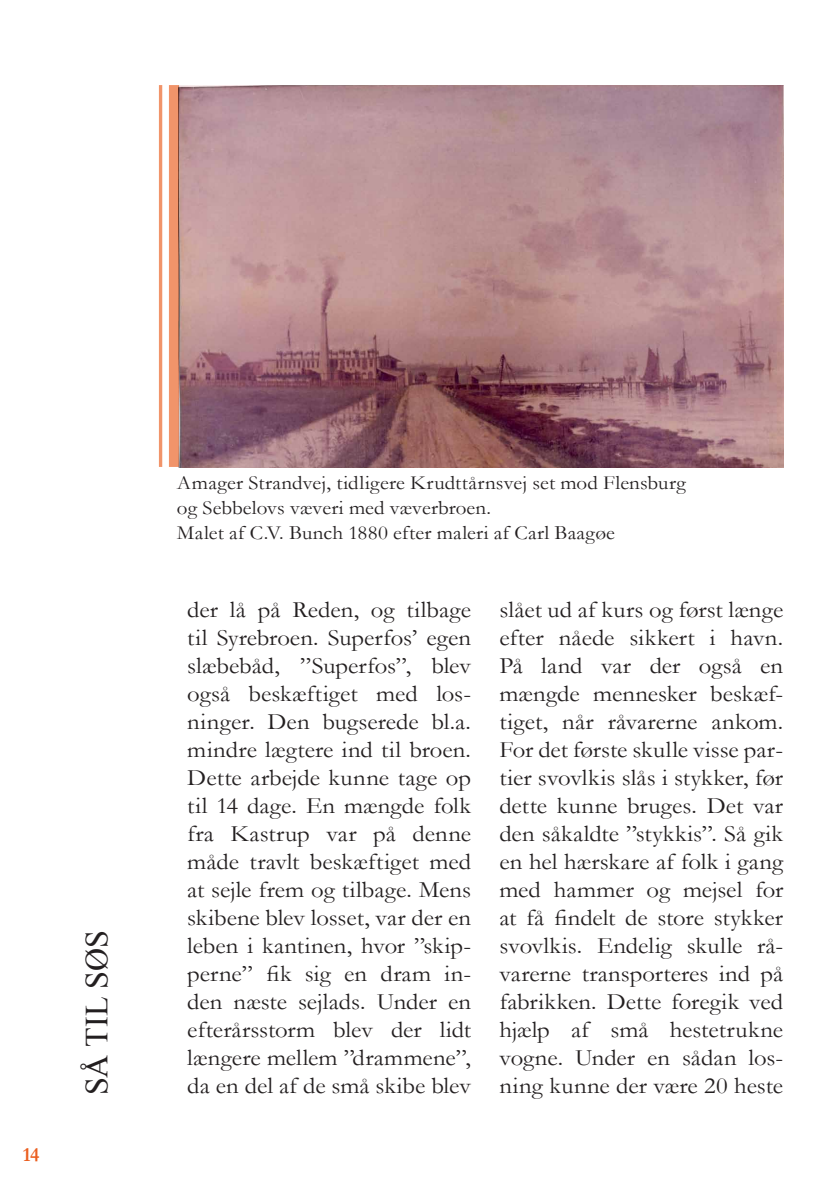
<style>
.page{position:relative;width:840px;height:1191px;background:#fff}
.page>*{position:absolute;margin:0;border:0;box-sizing:border-box;transform-origin:0 0}
.t1{font:32px "Times New Roman";letter-spacing:-.01em;color:#231f20}
.Brødtekst{font:23.6px/28px "Garamond";letter-spacing:.005em;color:#231f20;text-align:justify;scale:1.05 1}
.Billedtekst_sort_ven{font:20px/25px "Garamond";letter-spacing:.01em;color:#231f20;scale:1.05 1}
.t2{font:700 20px "Garamond";color:#eb5f20}
</style>
<div class="page">
<img style="left:179px;top:85px;width:603px;height:382px">
<div style="left:169px;top:85px;width:10px;height:382px;background:#f1946a"></div>
<hr style="left:159px;top:85px;width:3px;height:382px;background:#eb5f20">
<p class="t2" style="left:23px;top:1140px;width:18px">14</p>
<h1 class="t1" style="left:75px;top:1095px;width:166px;rotate:-90deg">SÅ TIL SØS</h1>
<p class="Billedtekst_sort_ven" style="left:177px;top:470px;width:486px">Amager Strandvej, tidligere Krudttårnsvej set mod Flensburg og Sebbelovs væveri med væverbroen.</p>
<p class="Billedtekst_sort_ven" style="left:177px;top:520px;width:418px">Malet af C.V. Bunch 1880 efter maleri af Carl Baagøe</p>
<p class="Brødtekst" style="left:187px;top:595px;width:272px">der lå på Reden, og tilbage til Syrebroen. Superfos’ egen slæbebåd, ”Superfos”, blev også beskæftiget med los&shy;ninger. Den bugserede bl.a. mindre lægtere ind til broen.<br>Dette arbejde kunne tage op til 14 dage. En mængde folk fra Kastrup var på denne måde travlt beskæftiget med at sejle frem og tilbage. Mens skibene blev losset, var der en leben i kantinen, hvor ”skip&shy;perne” fik sig en dram in&shy;den næste sejlads. Under en efterårsstorm blev der lidt længere mellem ”drammene”, da en del af de små skibe blev</p>
<p class="Brødtekst" style="left:499px;top:595px;width:272px">slået ud af kurs og først længe efter nåede sikkert i havn.</p>
<p class="Brødtekst" style="left:499px;top:651px;width:272px">På land var der også en mængde mennesker beskæf&shy;tiget, når råvarerne ankom.<br>For det første skulle visse par&shy;tier svovlkis slås i stykker, før dette kunne bruges. Det var den såkaldte ”stykkis”. Så gik en hel hærskare af folk i gang med hammer og mejsel for at få findelt de store stykker svovlkis. Endelig skulle rå&shy;varerne transporteres ind på fabrikken. Dette foregik ved hjælp af små hestetrukne vogne. Under en sådan los&shy;ning kunne der være 20 heste</p>
</div>
